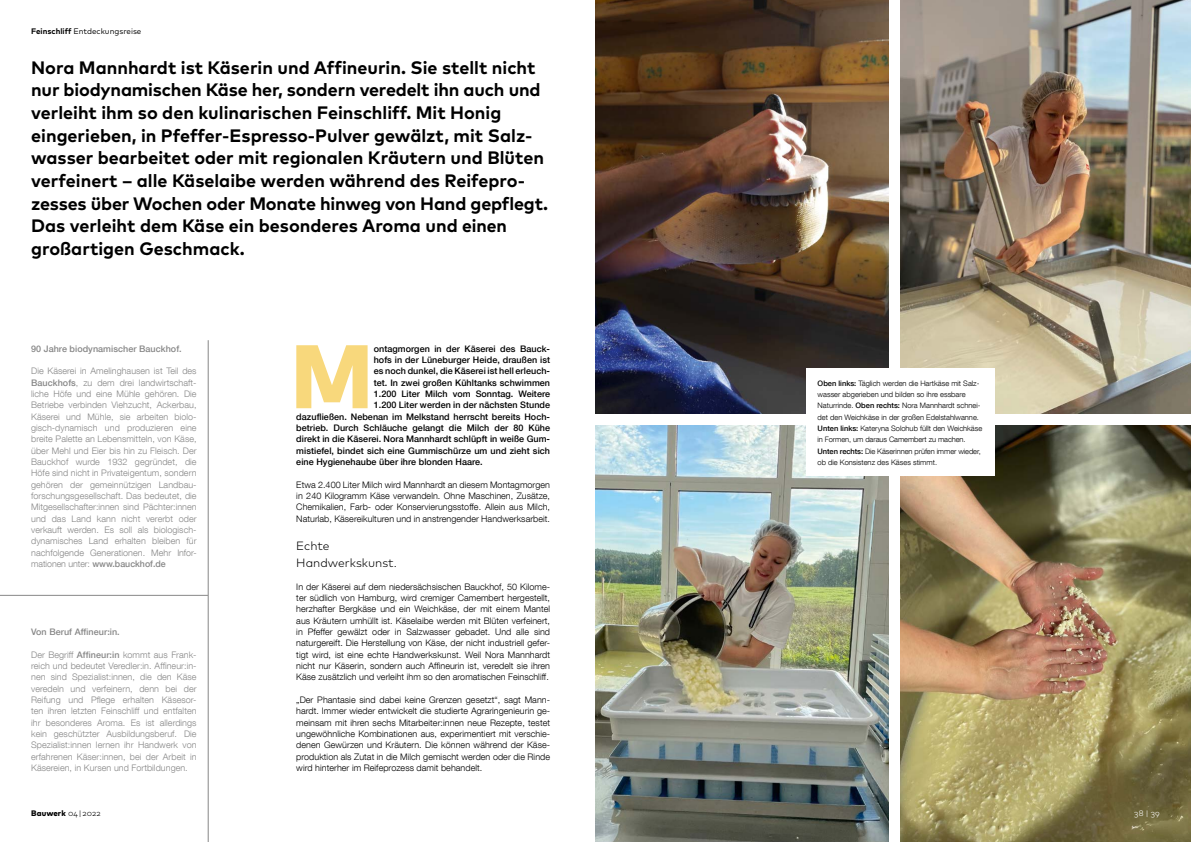
<style>
.page{position:relative;width:1191px;height:842px;background:#fff}
.page>*{position:absolute;margin:0;border:0;box-sizing:border-box;transform-origin:0 0}
.t1{font:800 90px "Mark Pro";color:#f8d87c}
.t2{font:700 18px/22.7px "Mark Pro";color:#000}
.t3{font:300 12px/17px "Mark Pro";color:#000}
.t4{font:300 9px/11.3px "Helvetica Neue LT Com";letter-spacing:.005em;color:#000;text-align:justify}
.t5{font:300 9px/11.3px "Helvetica Neue LT Com";letter-spacing:.005em;color:#878787;text-align:justify}
.t6{font:500 9px "Helvetica Neue LT Com";letter-spacing:.005em;color:#000}
.t7{font:500 9px "Helvetica Neue LT Com";letter-spacing:.005em;color:#878787}
.t8{font:8px "Mark Pro";color:#000}
.t9{font:800 8px "Mark Pro";letter-spacing:.01em;color:#000}
.t10{font:300 8px "Mark Pro";color:#fff}
.t11{font:300 7.5px/11.3px "Helvetica Neue LT Com";color:#000}
.s1{font-weight:700}
.s2{font-weight:500}
.s3{font-weight:300}
</style>
<div class="page">
<img style="left:900px;top:425px;width:291px;height:417px">
<hr style="left:208px;top:340px;width:1px;height:502px;background:#878787">
<hr style="left:0;top:595px;width:208px;height:1px;background:#878787">
<img style="left:900px;top:0;width:291px;height:414px">
<img style="left:595px;top:0;width:294px;height:414px">
<img style="left:595px;top:425px;width:294px;height:417px">
<div style="left:806px;top:369px;width:188px;height:107px;background:#fff"></div>
<p class="t8" style="left:31px;top:25px;width:112px"><span class="s1">Feinschliff</span> Entdeckungsreise</p>
<p class="t2" style="left:31px;top:54px;width:518px">Nora Mannhardt ist Käserin und Affineurin. Sie stellt nicht nur biodynamischen Käse her, sondern veredelt ihn auch und verleiht ihm so den kulinarischen Feinschliff. Mit Honig eingerieben, in Pfeffer-Espresso-Pulver gewälzt, mit Salz&shy;wasser bearbeitet oder mit regionalen Kräutern und Blüten verfeinert – alle Käselaibe werden während des Reifepro&shy;zesses über Wochen oder Monate hinweg von Hand gepflegt.<br>Das verleiht dem Käse ein besonderes Aroma und einen großartigen Geschmack.</p>
<p class="t7" style="left:31px;top:343px;width:152px">90 Jahre biodynamischer Bauckhof.</p>
<p class="t5" style="left:31px;top:365px;width:167px;text-align:left">Die Käserei in Amelinghausen ist Teil des <span class="s2">Bauckhofs</span>, zu dem drei landwirtschaft&shy;liche Höfe und eine Mühle gehören. Die Betriebe verbinden Viehzucht, Ackerbau, Käserei und Mühle, sie arbeiten biolo&shy;gisch-dynamisch und produzieren eine breite Palette an Lebensmitteln, von Käse, über Mehl und Eier bis hin zu Fleisch. Der Bauckhof wurde 1932 gegründet, die Höfe sind nicht in Privateigentum, sondern gehören der gemeinnützigen Landbau&shy;forschungsgesellschaft. Das bedeutet, die Mitgesellschafter:innen sind Pächter:innen und das Land kann nicht vererbt oder verkauft werden. Es soll als biologisch&shy;dynamisches Land erhalten bleiben für nachfolgende Generationen. Mehr Infor&shy;mationen unter: <span class="s2">www.bauckhof.de</span></p>
<p class="t7" style="left:31px;top:626px;width:90px">Von Beruf Affineur:in.</p>
<p class="t5" style="left:31px;top:649px;width:167px">Der Begriff <span class="s2">Affineur:in</span> kommt aus Frank&shy;reich und bedeutet Veredler:in. Affineur:in&shy;nen sind Spezialist:innen, die den Käse veredeln und verfeinern, denn bei der Reifung und Pflege erhalten Käsesor&shy;ten ihren letzten Feinschliff und entfalten ihr besonderes Aroma. Es ist allerdings kein geschützter Ausbildungsberuf. Die Spezialist:innen lernen ihr Handwerk von erfahrenen Käser:innen, bei der Arbeit in Käsereien, in Kursen und Fortbildungen.</p>
<h1 class="t1" style="left:291px;top:307px;width:84px">M</h1>
<p class="t6" style="left:374px;top:343px;width:178px">ontagmorgen in der Käserei des Bauck-</p>
<p class="t6" style="left:374px;top:354px;width:178px">hofs in der Lüneburger Heide, draußen ist</p>
<p class="t6" style="left:374px;top:366px;width:178px">es noch dunkel, die Käserei ist hell erleuch-</p>
<p class="t6" style="left:374px;top:377px;width:178px">tet. In zwei großen Kühltanks schwimmen</p>
<p class="t6" style="left:374px;top:388px;width:178px">1.200 Liter Milch vom Sonntag. Weitere</p>
<p class="t6" style="left:374px;top:400px;width:178px">1.200 Liter werden in der nächsten Stunde</p>
<p class="t6" style="left:296px;top:411px;width:255px">dazufließen. Nebenan im Melkstand herrscht bereits Hoch-</p>
<p class="t6" style="left:296px;top:422px;width:255px">betrieb. Durch Schläuche gelangt die Milch der 80 Kühe</p>
<p class="t6" style="left:296px;top:434px;width:255px">direkt in die Käserei. Nora Mannhardt schlüpft in weiße Gum-</p>
<p class="t6" style="left:296px;top:445px;width:255px">mistiefel, bindet sich eine Gummischürze um und zieht sich</p>
<p class="t6" style="left:296px;top:456px;width:188px">eine Hygienehaube über ihre blonden Haare.</p>
<p class="t4" style="left:296px;top:479px;width:255px">Etwa 2.400 Liter Milch wird Mannhardt an diesem Montagmorgen in 240 Kilogramm Käse verwandeln. Ohne Maschinen, Zusätze, Chemikalien, Farb- oder Konservierungsstoffe. Allein aus Milch, Naturlab, Käsereikulturen und in anstrengender Handwerksarbeit.</p>
<h3 class="t3" style="left:296px;top:536px;width:102px">Echte<br>Handwerkskunst.</h3>
<p class="t4" style="left:296px;top:581px;width:255px">In der Käserei auf dem niedersächsischen Bauckhof, 50 Kilome&shy;ter südlich von Hamburg, wird cremiger Camembert hergestellt, herzhafter Bergkäse und ein Weichkäse, der mit einem Mantel aus Kräutern umhüllt ist. Käselaibe werden mit Blüten verfeinert, in Pfeffer gewälzt oder in Salzwasser gebadet. Und alle sind naturgereift. Die Herstellung von Käse, der nicht industriell gefer&shy;tigt wird, ist eine echte Handwerkskunst. Weil Nora Mannhardt nicht nur Käserin, sondern auch Affineurin ist, veredelt sie ihren Käse zusätzlich und verleiht ihm so den aromatischen Feinschliff.</p>
<p class="t4" style="left:296px;top:694px;width:255px">„Der Phantasie sind dabei keine Grenzen gesetzt“, sagt Mann&shy;hardt. Immer wieder entwickelt die studierte Agraringenieurin ge&shy;meinsam mit ihren sechs Mitarbeiter:innen neue Rezepte, testet ungewöhnliche Kombinationen aus, experimentiert mit verschie&shy;denen Gewürzen und Kräutern. Die können während der Käse&shy;produktion als Zutat in die Milch gemischt werden oder die Rinde wird hinterher im Reifeprozess damit behandelt.</p>
<p class="t11" style="left:817px;top:377px;width:166px"><span class="s2">Oben links:</span> Täglich werden die Hartkäse mit Salz‑ wasser abgerieben und bilden so ihre essbare Naturrinde. <span class="s2">Oben rechts:</span> Nora Mannhardt schnei&shy;det den Weichkäse in der großen Edelstahlwanne.<br><span class="s2">Unten links:</span> Kateryna Solohub füllt den Weichkäse in Formen, um daraus Camembert zu machen.<br><span class="s2">Unten rechts:</span> Die Käserinnen prüfen immer wieder, ob die Konsistenz des Käses stimmt.</p>
<p class="t9" style="left:31px;top:807px;width:71px">Bauwerk <span class="s3">04 | 2022</span></p>
<p class="t10" style="left:1134px;top:808px;width:27px">38 | 39</p>
</div>
